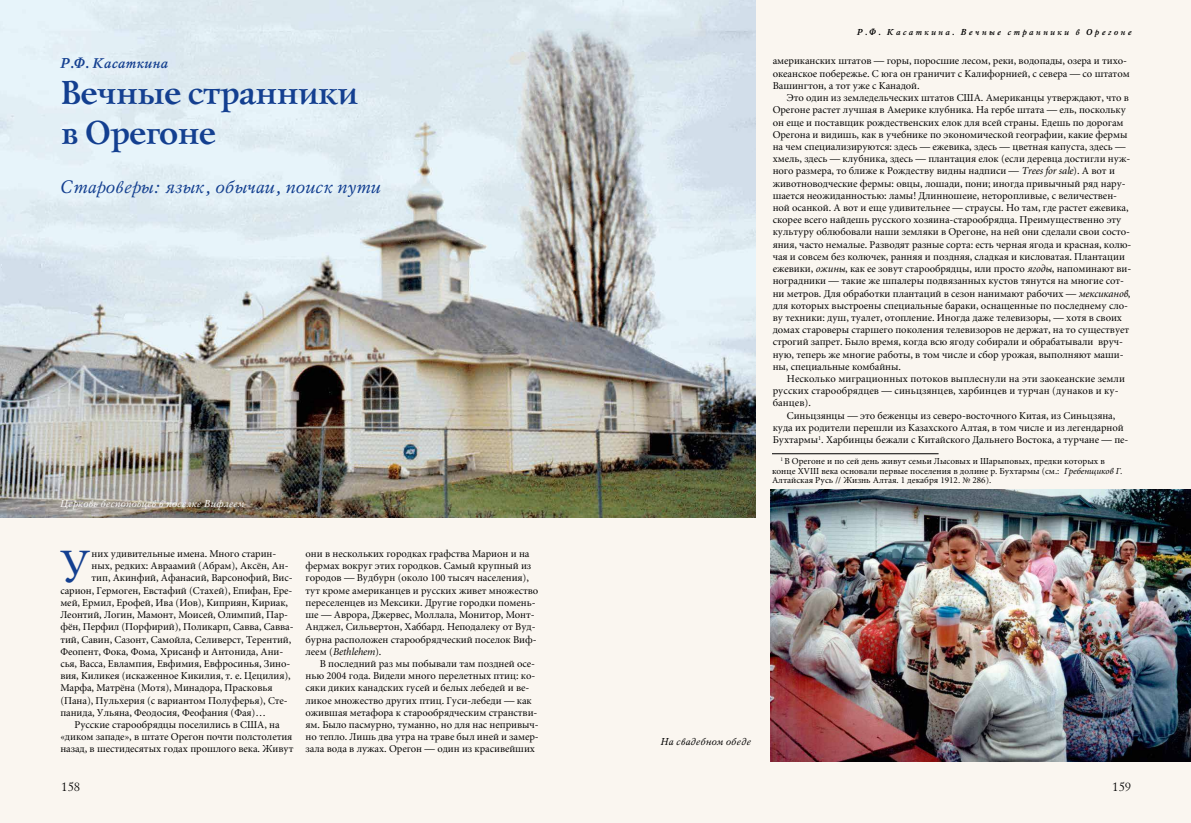
<style>
.page{position:relative;width:1191px;height:823px;background:#fff}
.page>*{position:absolute;margin:0;border:0;box-sizing:border-box;transform-origin:0 0}
.t1{font:47.2px "Miniature C";color:#133f90}
.t2{font:700 34px/40px "Lazurski C";letter-spacing:-.01em;color:#133f90}
.t3{font:italic 18px "Mysl C";color:#133f90}
.t4{font:italic 700 14px "Mysl C";color:#133f90}
.t5{font:12px "Lazurski C";color:#000}
.t6{font:10.3px/12.2px "Miniature C";letter-spacing:-.005em;color:#000}
.t7{font:italic 10px "Mysl C";color:#fbfaf9}
.t8{font:italic 10px "Mysl C";color:#000}
.t9{font:9px/9.7px "Miniature C";color:#000}
.t10{font:italic 700 8.5px "Mysl C";letter-spacing:.25em;color:#000}
.s1{font-style:italic}
</style>
<div class="page">
<div style="left:0;top:0;width:1190px;height:822px;background:#faf6f0"></div>
<img style="left:0;top:0;width:755px;height:517px">
<hr style="left:772px;top:453px;width:166px;height:1px;background:#000">
<img style="left:770px;top:489px;width:420px;height:271px">
<h3 class="t4" style="left:60px;top:55px;width:109px">Р.Ф. Касаткина</h3>
<h2 class="t2" style="left:60px;top:72px;width:298px">Вечные странники в Орегоне</h2>
<h3 class="t3" style="left:60px;top:177px;width:322px">Староверы: язык, обычаи, поиск пути</h3>
<p class="t7" style="left:60px;top:498px;width:186px">Церковь беспоповцев в поселке Вифлеем</p>
<h1 class="t1" style="left:59px;top:542px;width:33px">У</h1>
<p class="t6" style="left:92px;top:547px;width:186px">них удивительные имена. Много старин-</p>
<p class="t6" style="left:92px;top:560px;width:198px">ных, редких: Авраамий (Абрам), Аксён, Ан-</p>
<p class="t6" style="left:92px;top:572px;width:202px">тип, Акинфий, Афанасий, Варсонофий, Вис-</p>
<p class="t6" style="left:60px;top:584px;width:233px">сарион, Гермоген, Евстафий (Стахей), Епифан, Ере-</p>
<p class="t6" style="left:60px;top:596px;width:229px">мей, Ермил, Ерофей, Ива (Иов), Киприян, Кириак,</p>
<p class="t6" style="left:60px;top:608px;width:229px">Леонтий, Логин, Мамонт, Моисей, Олимпий, Пар-</p>
<p class="t6" style="left:60px;top:621px;width:235px">фён, Перфил (Порфирий), Поликарп, Савва, Савва-</p>
<p class="t6" style="left:60px;top:633px;width:232px">тий, Савин, Сазонт, Самойла, Селиверст, Терентий,</p>
<p class="t6" style="left:60px;top:645px;width:224px">Феопент, Фока, Фома, Хрисанф и Антонида, Ани-</p>
<p class="t6" style="left:60px;top:657px;width:231px">сья, Васса, Евлампия, Евфимия, Евфросинья, Зино-</p>
<p class="t6" style="left:60px;top:669px;width:232px">вия, Киликея (искаженное Кикилия, т. е. Цецилия),</p>
<p class="t6" style="left:60px;top:682px;width:213px">Марфа, Матрёна (Мотя), Минадора, Прасковья</p>
<p class="t6" style="left:60px;top:694px;width:229px">(Пана), Пульхерия (с вариантом Полуферья), Сте-</p>
<p class="t6" style="left:60px;top:706px;width:207px">панида, Ульяна, Феодосия, Феофания (Фая)…</p>
<p class="t6" style="left:75px;top:718px;width:207px">Русские старообрядцы поселились в США, на</p>
<p class="t6" style="left:60px;top:730px;width:233px">«диком западе», в штате Орегон почти полстолетия</p>
<p class="t6" style="left:60px;top:743px;width:234px">назад, в шестидесятых годах прошлого века. Живут</p>
<p class="t6" style="left:305px;top:547px;width:234px">они в нескольких городках графства Марион и на фермах вокруг этих городков. Самый крупный из городов — Вудбурн (около 100 тысяч населения), тут кроме американцев и русских живет множество переселенцев из Мексики. Другие городки помень&shy;ше — Аврора, Джервес, Моллала, Монитор, Монт-Анджел, Сильвертон, Хаббард. Неподалеку от Вуд&shy;бурна расположен старообрядческий поселок Виф&shy;леем (<span class="s1">Bethlehem</span>).</p>
<p class="t6" style="left:305px;top:657px;width:235px;text-indent:14px">В последний раз мы побывали там поздней осе&shy;нью 2004 года. Видели много перелетных птиц: ко&shy;сяки диких канадских гусей и белых лебедей и ве&shy;ликое множество других птиц. Гуси-лебеди — как ожившая метафора к старообрядческим странстви&shy;ям. Было пасмурно, туманно, но для нас непривыч&shy;но тепло. Лишь два утра на траве был иней и замер&shy;зала вода в лужах. Орегон — один из красивейших</p>
<p class="t10" style="left:856px;top:27px;width:276px">Р.Ф. Касаткина. Вечные странники в Орегоне</p>
<p class="t6" style="left:772px;top:55px;width:358px">американских штатов — горы, поросшие лесом, реки, водопады, озера и тихо&shy;океанское побережье. С юга он граничит с Калифорнией, с севера — со штатом<br>Вашингтон, а тот уже с Канадой.</p>
<p class="t6" style="left:772px;top:92px;width:360px;text-indent:14px">Это один из земледельческих штатов США. Американцы утверждают, что в Орегоне растет лучшая в Америке клубника. На гербе штата — ель, поскольку он еще и поставщик рождественских елок для всей страны. Едешь по дорогам Орегона и видишь, как в учебнике по экономической географии, какие фермы на чем специализируются: здесь — ежевика, здесь — цветная капуста, здесь — хмель, здесь — клубника, здесь — плантация елок (если деревца достигли нуж&shy;ного размера, то ближе к Рождеству видны надписи — <span class="s1">Trees for sale</span>). А вот и животноводческие фермы: овцы, лошади, пони; иногда привычный ряд нару&shy;шается неожиданностью: ламы! Длинношеие, неторопливые, с величествен&shy;ной осанкой. А вот и еще удивительнее — страусы. Но там, где растет ежевика, скорее всего найдешь русского хозяина-старообрядца. Преимущественно эту культуру облюбовали наши земляки в Орегоне, на ней они сделали свои состо&shy;яния, часто немалые. Разводят разные сорта: есть черная ягода и красная, колю&shy;чая и совсем без колючек, ранняя и поздняя, сладкая и кисловатая. Плантации ежевики, <span class="s1">ожины</span>, как ее зовут старообрядцы, или просто <span class="s1">ягоды</span>, напоминают ви&shy;ноградники — такие же шпалеры подвязанных кустов тянутся на многие сот&shy;ни метров. Для обработки плантаций в сезон нанимают рабочих — <span class="s1">мексиканов</span>, для которых выстроены специальные бараки, оснащенные по последнему сло&shy;ву техники: душ, туалет, отопление. Иногда даже телевизоры, — хотя в своих домах староверы старшего поколения телевизоров не держат, на то существует строгий запрет. Было время, когда всю ягоду собирали и обрабатывали вруч&shy;ную, теперь же многие работы, в том числе и сбор урожая, выполняют маши&shy;ны, специальные комбайны.</p>
<p class="t6" style="left:772px;top:373px;width:354px;text-indent:14px">Несколько миграционных потоков выплеснули на эти заокеанские земли русских старообрядцев — синьцзянцев, харбинцев и турчан (дунаков и ку&shy;банцев).</p>
<p class="t6" style="left:772px;top:409px;width:357px;text-align:center">Синьцзянцы — это беженцы из северо-восточного Китая, из Синьцзяна,<br>куда их родители перешли из Казахского Алтая, в том числе и из легендарной<br>Бухтармы<sup>1</sup>. Харбинцы бежали с Китайского Дальнего Востока, а турчане — пе-</p>
<p class="t9" style="left:772px;top:456px;width:352px;text-indent:9px"><sup>1</sup> В Орегоне и по сей день живут семьи Лысовых и Шарыповых, предки которых в конце XVIII века основали первые поселения в долине р. Бухтармы (см.: <span class="s1">Гребенщиков Г.<br></span>Алтайская Русь // Жизнь Алтая. 1 декабря 1912. № 286).</p>
<p class="t8" style="left:660px;top:736px;width:92px">На свадебном обеде</p>
<p class="t5" style="left:60px;top:778px;width:21px">158</p>
<p class="t5" style="left:1111px;top:778px;width:21px">159</p>
</div>
